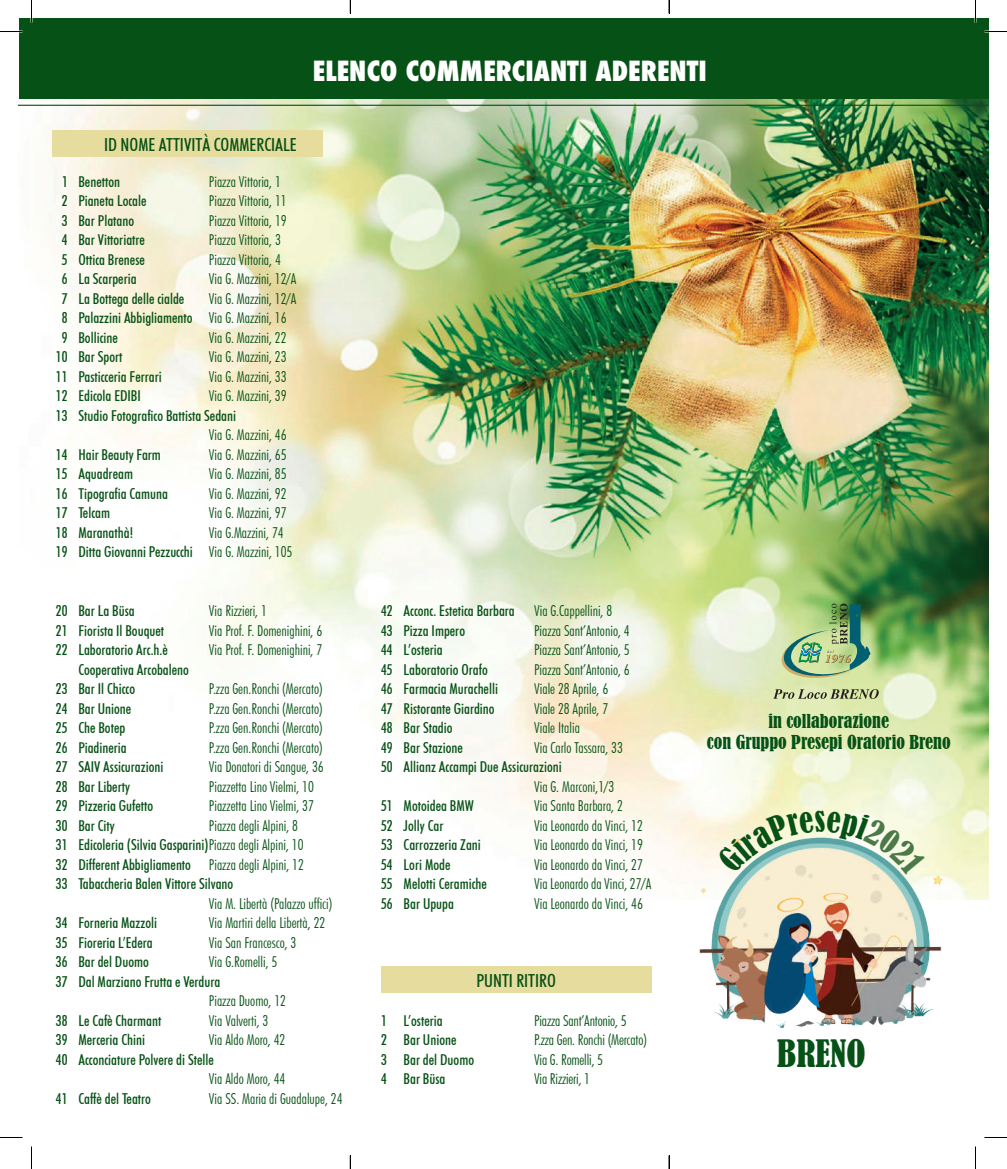
<style>
.page{position:relative;width:1007px;height:1169px;background:#fff}
.page>*{position:absolute;margin:0;border:0;box-sizing:border-box;transform-origin:0 0}
.t1{font:condensed 35.4px "Bernard";color:#065115}
.t2{font:800 condensed 27px "Futura";color:#fff}
.t3{font:condensed 18px/21.6px "Bernard";color:#065115;text-align:center}
.t4{font:500 condensed 18px "Futura BT";color:#065115}
.t5{font:500 condensed 15px/19.5px "Futura BT";color:#065115}
.t6{font:300 condensed 15px/19.5px "Futura BT";color:#065115}
.s1{color:#fff}
.s2{font-weight:300}
.s3{font-weight:500}
</style>
<div class="page">
<img style="left:19px;top:99px;width:969px;height:800px">
<div style="left:53px;top:131px;width:270px;height:26px;background:#e6dc9e"></div>
<div style="left:381px;top:966px;width:270px;height:26px;background:#e6dc9e"></div>
<img style="left:686px;top:831px;width:271px;height:198px">
<div style="left:19px;top:19px;width:969px;height:80px;background:#065115"></div>
<hr style="left:19px;top:105px;width:969px;height:1px;background:#065115">
<img style="left:781px;top:603px;width:90px;height:78px">
<svg style="left:773px;top:689px;width:106px;height:10px"></svg>
<hr style="left:974px;top:0;width:2px;height:22px;background:#fff">
<svg style="left:0;top:31px;width:22px;height:1px"></svg>
<svg style="left:984px;top:31px;width:23px;height:1px"></svg>
<svg style="left:0;top:1137px;width:22px;height:1px"></svg>
<svg style="left:984px;top:1137px;width:23px;height:1px"></svg>
<svg style="left:31px;top:0;width:1px;height:22px"></svg>
<svg style="left:31px;top:1146px;width:1px;height:23px"></svg>
<svg style="left:975px;top:0;width:1px;height:22px"></svg>
<svg style="left:975px;top:1146px;width:1px;height:23px"></svg>
<svg style="left:349px;top:0;width:2px;height:14px"></svg>
<svg style="left:349px;top:1155px;width:2px;height:14px"></svg>
<svg style="left:668px;top:0;width:2px;height:14px"></svg>
<svg style="left:668px;top:1155px;width:2px;height:14px"></svg>
<svg style="left:716px;top:810px;width:209px;height:64px"></svg>
<h2 class="t2" style="left:313px;top:53px;width:395px">ELENCO COMMERCIANTI ADERENTI</h2>
<p class="t4" style="left:104px;top:133px;width:194px">ID NOME ATTIVITÀ COMMERCIALE</p>
<p class="t5" style="left:62px;top:172px;width:59px">1 Benetton</p>
<p class="t6" style="left:209px;top:172px;width:73px">Piazza Vittoria, 1</p>
<p class="t5" style="left:56px;top:191px;width:92px"><span class="s1">0</span>2 Pianeta Locale</p>
<p class="t6" style="left:209px;top:191px;width:79px">Piazza Vittoria, 11</p>
<p class="t5" style="left:56px;top:211px;width:80px"><span class="s1">0</span>3 Bar Platano</p>
<p class="t6" style="left:209px;top:211px;width:79px">Piazza Vittoria, 19</p>
<p class="t5" style="left:56px;top:230px;width:91px"><span class="s1">0</span>4 Bar Vittoriatre</p>
<p class="t6" style="left:209px;top:230px;width:73px">Piazza Vittoria, 3</p>
<p class="t5" style="left:56px;top:250px;width:90px"><span class="s1">0</span>5 Ottica Brenese</p>
<p class="t6" style="left:209px;top:250px;width:73px">Piazza Vittoria, 4</p>
<p class="t5" style="left:56px;top:269px;width:82px"><span class="s1">0</span>6 La Scarperia</p>
<p class="t6" style="left:209px;top:269px;width:89px">Via G. Mazzini, 12/A</p>
<p class="t5" style="left:56px;top:289px;width:130px"><span class="s1">0</span>7 La Bottega delle cialde</p>
<p class="t5" style="left:56px;top:289px;width:242px;text-indent:153px"><span class="s2">Via G. Mazzini, 12/A<br></span><span class="s1">0</span>8 Palazzini Abbigliamento <span class="s2">Via G. Mazzini, 16<br></span><span class="s1">0</span>9 Bollicine</p>
<p class="t6" style="left:209px;top:328px;width:79px">Via G. Mazzini, 22</p>
<p class="t5" style="left:56px;top:347px;width:68px">10 Bar Sport</p>
<p class="t6" style="left:209px;top:347px;width:79px">Via G. Mazzini, 23</p>
<p class="t5" style="left:56px;top:367px;width:107px">11 Pasticceria Ferrari</p>
<p class="t6" style="left:209px;top:367px;width:79px">Via G. Mazzini, 33</p>
<p class="t5" style="left:56px;top:386px;width:86px">12 Edicola EDIBI</p>
<p class="t6" style="left:209px;top:386px;width:79px">Via G. Mazzini, 39</p>
<p class="t5" style="left:56px;top:406px;width:182px">13 Studio Fotografico Battista Sedani</p>
<p class="t6" style="left:209px;top:425px;width:79px">Via G. Mazzini, 46</p>
<p class="t5" style="left:56px;top:445px;width:107px">14 Hair Beauty Farm</p>
<p class="t6" style="left:209px;top:445px;width:79px">Via G. Mazzini, 65</p>
<p class="t5" style="left:56px;top:464px;width:79px">15 Aquadream</p>
<p class="t6" style="left:209px;top:464px;width:79px">Via G. Mazzini, 85</p>
<p class="t5" style="left:56px;top:484px;width:114px">16 Tipografia Camuna</p>
<p class="t6" style="left:209px;top:484px;width:79px">Via G. Mazzini, 92</p>
<p class="t5" style="left:56px;top:503px;width:56px">17 Telcam</p>
<p class="t6" style="left:209px;top:503px;width:79px">Via G. Mazzini, 97</p>
<p class="t5" style="left:56px;top:523px;width:79px">18 Maranathà!</p>
<p class="t6" style="left:56px;top:523px;width:238px;text-indent:153px">Via G.Mazzini, 74<br><span class="s3">19 Ditta Giovanni Pezzucchi</span> Via G. Mazzini, 105</p>
<p class="t5" style="left:56px;top:601px;width:80px">20 Bar La Büsa</p>
<p class="t6" style="left:209px;top:601px;width:59px">Via Rizzieri, 1</p>
<p class="t5" style="left:56px;top:620px;width:110px">21 Fiorista Il Bouquet</p>
<p class="t6" style="left:209px;top:620px;width:115px">Via Prof. F. Domenighini, 6</p>
<p class="t5" style="left:56px;top:640px;width:113px">22 Laboratorio Arc.h.è</p>
<p class="t6" style="left:209px;top:640px;width:115px">Via Prof. F. Domenighini, 7</p>
<p class="t5" style="left:56px;top:659px;width:135px;text-indent:22px">Cooperativa Arcobaleno<br>23 Bar Il Chicco</p>
<p class="t6" style="left:209px;top:679px;width:115px">P.zza Gen.Ronchi (Mercato)</p>
<p class="t5" style="left:56px;top:698px;width:77px">24 Bar Unione</p>
<p class="t6" style="left:209px;top:698px;width:115px">P.zza Gen.Ronchi (Mercato)</p>
<p class="t5" style="left:56px;top:718px;width:71px">25 Che Botep</p>
<p class="t6" style="left:209px;top:718px;width:115px">P.zza Gen.Ronchi (Mercato)</p>
<p class="t5" style="left:56px;top:737px;width:72px">26 Piadineria</p>
<p class="t6" style="left:209px;top:737px;width:115px">P.zza Gen.Ronchi (Mercato)</p>
<p class="t5" style="left:56px;top:757px;width:109px">27 SAIV Assicurazioni</p>
<p class="t6" style="left:209px;top:757px;width:116px">Via Donatori di Sangue, 36</p>
<p class="t5" style="left:56px;top:776px;width:76px">28 Bar Liberty</p>
<p class="t6" style="left:209px;top:776px;width:106px">Piazzetta Lino Vielmi, 10</p>
<p class="t5" style="left:56px;top:796px;width:99px">29 Pizzeria Gufetto</p>
<p class="t6" style="left:209px;top:796px;width:106px">Piazzetta Lino Vielmi, 37</p>
<p class="t5" style="left:56px;top:815px;width:60px">30 Bar City</p>
<p class="t5" style="left:56px;top:815px;width:249px;text-indent:153px"><span class="s2">Piazza degli Alpini, 8<br></span>31 Edicoleria (Silvia Gasparini)<span class="s2">Piazza degli Alpini, 10<br></span>32 Different Abbigliamento <span class="s2">Piazza degli Alpini, 12<br></span>33 Tabaccheria Balen Vittore Silvano</p>
<p class="t6" style="left:209px;top:893px;width:125px">Via M. Libertà (Palazzo uffici)</p>
<p class="t5" style="left:56px;top:913px;width:103px">34 Forneria Mazzoli</p>
<p class="t6" style="left:209px;top:913px;width:118px">Via Martiri della Libertà, 22</p>
<p class="t5" style="left:56px;top:932px;width:98px">35 Fioreria L’Edera</p>
<p class="t6" style="left:209px;top:932px;width:89px">Via San Francesco, 3</p>
<p class="t5" style="left:56px;top:952px;width:94px">36 Bar del Duomo</p>
<p class="t6" style="left:209px;top:952px;width:70px">Via G.Romelli, 5</p>
<p class="t5" style="left:56px;top:971px;width:166px">37 Dal Marziano Frutta e Verdura</p>
<p class="t6" style="left:209px;top:991px;width:79px">Piazza Duomo, 12</p>
<p class="t5" style="left:56px;top:1010px;width:107px">38 Le Cafè Charmant</p>
<p class="t6" style="left:209px;top:1010px;width:61px">Via Valverti, 3</p>
<p class="t5" style="left:56px;top:1030px;width:91px">39 Merceria Chini</p>
<p class="t6" style="left:209px;top:1030px;width:78px">Via Aldo Moro, 42</p>
<p class="t5" style="left:56px;top:1049px;width:160px">40 Acconciature Polvere di Stelle</p>
<p class="t6" style="left:209px;top:1069px;width:78px">Via Aldo Moro, 44</p>
<p class="t5" style="left:56px;top:1088px;width:97px">41 Caffè del Teatro</p>
<p class="t6" style="left:209px;top:1088px;width:135px">Via SS. Maria di Guadalupe, 24</p>
<p class="t5" style="left:381px;top:601px;width:135px">42 Acconc. Estetica Barbara</p>
<p class="t6" style="left:534px;top:601px;width:80px">Via G.Cappellini, 8</p>
<p class="t5" style="left:381px;top:620px;width:85px">43 Pizza Impero</p>
<p class="t6" style="left:534px;top:620px;width:97px">Piazza Sant’Antonio, 4</p>
<p class="t5" style="left:381px;top:640px;width:63px">44 L’osteria</p>
<p class="t6" style="left:534px;top:640px;width:97px">Piazza Sant’Antonio, 5</p>
<p class="t5" style="left:381px;top:659px;width:108px">45 Laboratorio Orafo</p>
<p class="t6" style="left:534px;top:659px;width:97px">Piazza Sant’Antonio, 6</p>
<p class="t5" style="left:381px;top:679px;width:118px">46 Farmacia Murachelli</p>
<p class="t6" style="left:534px;top:679px;width:76px">Viale 28 Aprile, 6</p>
<p class="t5" style="left:381px;top:698px;width:115px">47 Ristorante Giardino</p>
<p class="t6" style="left:534px;top:698px;width:76px">Viale 28 Aprile, 7</p>
<p class="t5" style="left:381px;top:718px;width:73px">48 Bar Stadio</p>
<p class="t6" style="left:534px;top:718px;width:47px">Viale Italia</p>
<p class="t5" style="left:381px;top:737px;width:83px">49 Bar Stazione</p>
<p class="t6" style="left:534px;top:737px;width:90px">Via Carlo Tassara, 33</p>
<p class="t5" style="left:381px;top:757px;width:182px">50 Allianz Accampi Due Assicurazioni</p>
<p class="t6" style="left:534px;top:776px;width:82px">Via G. Marconi,1/3</p>
<p class="t5" style="left:381px;top:796px;width:94px">51 Motoidea BMW</p>
<p class="t6" style="left:534px;top:796px;width:90px">Via Santa Barbara, 2</p>
<p class="t5" style="left:381px;top:815px;width:64px">52 Jolly Car</p>
<p class="t6" style="left:534px;top:815px;width:110px">Via Leonardo da Vinci, 12</p>
<p class="t5" style="left:381px;top:835px;width:101px">53 Carrozzeria Zani</p>
<p class="t6" style="left:534px;top:835px;width:110px">Via Leonardo da Vinci, 19</p>
<p class="t5" style="left:381px;top:854px;width:71px">54 Lori Mode</p>
<p class="t6" style="left:534px;top:854px;width:110px">Via Leonardo da Vinci, 27</p>
<p class="t5" style="left:381px;top:874px;width:107px">55 Melotti Ceramiche</p>
<p class="t6" style="left:534px;top:874px;width:119px">Via Leonardo da Vinci, 27/A</p>
<p class="t5" style="left:381px;top:893px;width:74px">56 Bar Upupa</p>
<p class="t6" style="left:534px;top:893px;width:110px">Via Leonardo da Vinci, 46</p>
<p class="t4" style="left:476px;top:969px;width:81px">PUNTI RITIRO</p>
<p class="t5" style="left:381px;top:1010px;width:63px">1 L’osteria</p>
<p class="t6" style="left:534px;top:1010px;width:94px">Piazza Sant’Antonio, 5</p>
<p class="t5" style="left:381px;top:1030px;width:77px">2 Bar Unione</p>
<p class="t6" style="left:534px;top:1030px;width:114px">P.zza Gen. Ronchi (Mercato)</p>
<p class="t5" style="left:381px;top:1049px;width:94px">3 Bar del Duomo</p>
<p class="t6" style="left:534px;top:1049px;width:70px">Via G. Romelli, 5</p>
<p class="t5" style="left:381px;top:1069px;width:66px">4 Bar Büsa</p>
<p class="t6" style="left:534px;top:1069px;width:57px">Via Rizzieri, 1</p>
<p class="t3" style="left:707px;top:710px;width:245px">in collaborazione<br>con Gruppo Presepi Oratorio Breno</p>
<h1 class="t1" style="left:777px;top:1033px;width:90px">BRENO</h1>
</div>
